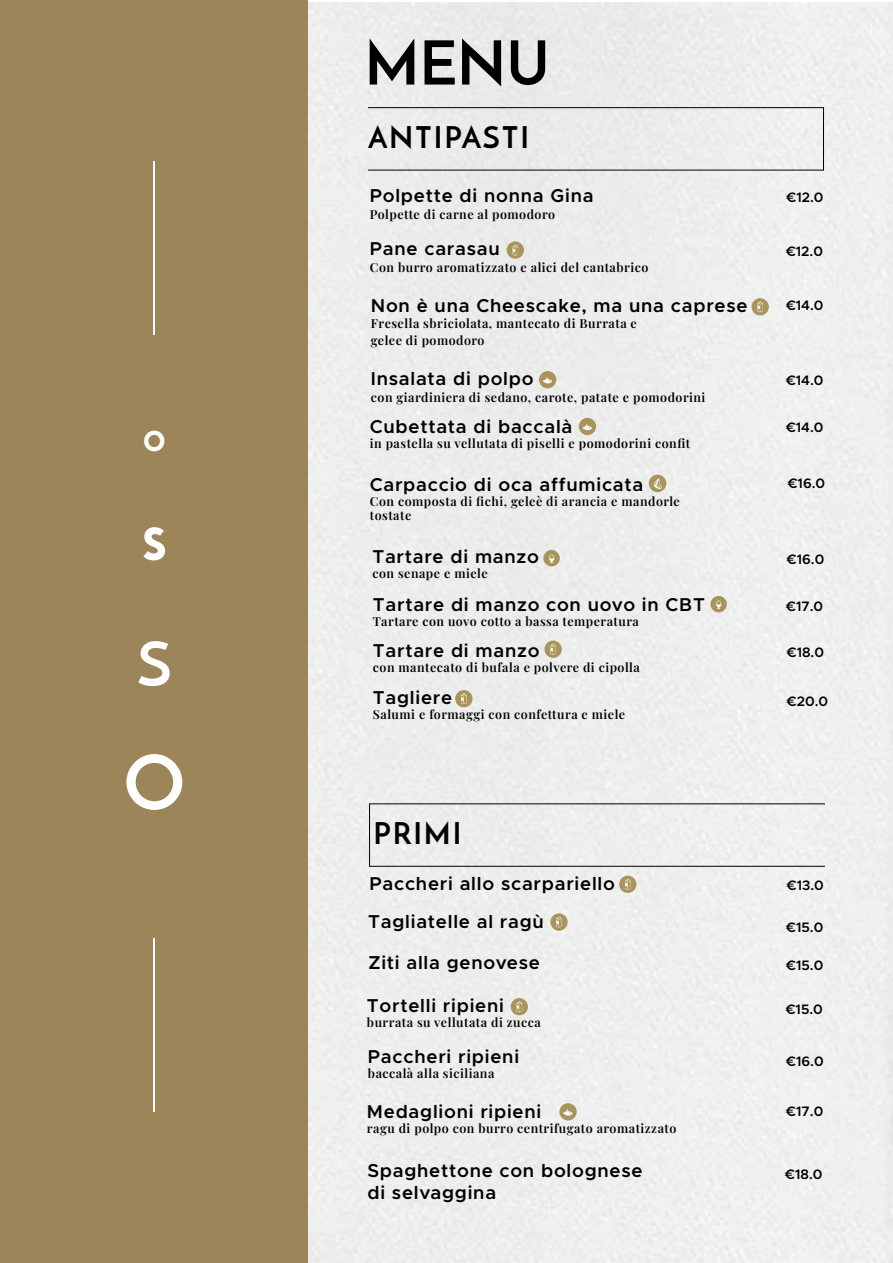
<style>
.page{position:relative;width:893px;height:1263px;background:#fff}
.page>*{position:absolute;margin:0;border:0;box-sizing:border-box;transform-origin:0 0}
.t1{font:700 75px "Josefin Sans";color:#fff}
.t2{font:700 60.6px "Josefin Sans";color:#000001}
.t3{font:700 60.6px "Josefin Sans";color:#fff}
.t4{font:700 45px "Josefin Sans";color:#fff}
.t5{font:700 29.85px "Josefin Sans";letter-spacing:.06em;color:#000001}
.t6{font:600 18.75px/37.7px "Metropolis";letter-spacing:.04em;color:#000001}
.t7{font:600 13.8px "Metropolis";color:#000001}
.t8{font:12.45px/15px "Playfair Display";letter-spacing:.04em;color:#000001}
</style>
<div class="page">
<div style="left:1px;top:0;width:307px;height:1263px;background:#9c8558"></div>
<hr style="left:153px;top:162px;width:2px;height:173px;background:#fff">
<hr style="left:153px;top:938px;width:2px;height:173px;background:#fff">
<svg style="left:369px;top:803px;width:456px;height:64px"></svg>
<svg style="left:368px;top:107px;width:456px;height:64px;background:#e3e4e3"></svg>
<div style="left:507px;top:241px;width:17px;height:18px;background:#a9945b;border-radius:50%"></div>
<svg style="left:512px;top:245px;width:6px;height:10px"></svg>
<div style="left:751px;top:298px;width:18px;height:17px;background:#a9945b;border-radius:50%"></div>
<svg style="left:757px;top:301px;width:6px;height:11px"></svg>
<div style="left:455px;top:690px;width:18px;height:17px;background:#a9945b;border-radius:50%"></div>
<svg style="left:461px;top:693px;width:6px;height:11px"></svg>
<div style="left:544px;top:640px;width:18px;height:18px;background:#a9945b;border-radius:50%"></div>
<svg style="left:550px;top:644px;width:6px;height:11px"></svg>
<div style="left:619px;top:875px;width:17px;height:18px;background:#a9945b;border-radius:50%"></div>
<svg style="left:625px;top:879px;width:6px;height:11px"></svg>
<svg style="left:550px;top:913px;width:18px;height:18px"></svg>
<svg style="left:556px;top:916px;width:6px;height:11px"></svg>
<div style="left:511px;top:998px;width:17px;height:17px;background:#a9945b;border-radius:50%"></div>
<svg style="left:516px;top:1001px;width:6px;height:11px"></svg>
<div style="left:579px;top:418px;width:17px;height:17px;background:#a9945b;border-radius:50%"></div>
<svg style="left:582px;top:424px;width:10px;height:7px"></svg>
<div style="left:539px;top:371px;width:17px;height:17px;background:#a9945b;border-radius:50%"></div>
<svg style="left:543px;top:377px;width:9px;height:7px"></svg>
<div style="left:559px;top:1103px;width:18px;height:17px;background:#a9945b;border-radius:50%"></div>
<svg style="left:563px;top:1109px;width:10px;height:7px"></svg>
<div style="left:649px;top:475px;width:17px;height:17px;background:#a9945b;border-radius:50%"></div>
<svg style="left:653px;top:478px;width:9px;height:11px"></svg>
<div style="left:543px;top:550px;width:17px;height:16px;background:#a9945b;border-radius:50%"></div>
<svg style="left:549px;top:554px;width:6px;height:9px"></svg>
<div style="left:710px;top:596px;width:17px;height:16px;background:#a9945b;border-radius:50%"></div>
<svg style="left:716px;top:600px;width:6px;height:9px"></svg>
<h3 class="t4" style="left:143px;top:407px;width:24px">o</h3>
<h1 class="t1" style="left:141px;top:486px;width:26px">s</h1>
<h2 class="t3" style="left:137px;top:626px;width:34px">S</h2>
<h1 class="t1" style="left:124px;top:736px;width:60px">O</h1>
<h2 class="t2" style="left:365px;top:25px;width:187px">MENU</h2>
<h3 class="t5" style="left:368px;top:119px;width:162px">ANTIPASTI</h3>
<h3 class="t6" style="left:370px;top:177px;width:225px">Polpette di nonna Gina</h3>
<p class="t8" style="left:370px;top:205px;width:187px">Polpette di carne al pomodoro</p>
<h3 class="t6" style="left:370px;top:230px;width:131px">Pane carasau</h3>
<p class="t8" style="left:370px;top:258px;width:280px">Con burro aromatizzato e alici del cantabrico</p>
<h3 class="t6" style="left:371px;top:286px;width:378px">Non è una Cheescake, ma una caprese</h3>
<p class="t8" style="left:371px;top:314px;width:268px;line-height:16.5px">Fresella sbriciolata, mantecato di Burrata e gelee di pomodoro</p>
<h3 class="t6" style="left:371px;top:360px;width:164px">Insalata di polpo</h3>
<p class="t8" style="left:371px;top:388px;width:336px">con giardiniera di sedano, carote, patate e pomodorini</p>
<h3 class="t6" style="left:370px;top:407px;width:204px">Cubettata di baccalà</h3>
<p class="t8" style="left:370px;top:434px;width:322px">in pastella su vellutata di piselli e pomodorini confit</p>
<h3 class="t6" style="left:370px;top:465px;width:275px">Carpaccio di oca affumicata</h3>
<p class="t8" style="left:370px;top:492px;width:311px">Con composta di fichi, geleè di arancia e mandorle tostate</p>
<h3 class="t6" style="left:372px;top:538px;width:168px">Tartare di manzo</h3>
<p class="t8" style="left:372px;top:565px;width:117px">con senape e miele</p>
<h3 class="t6" style="left:373px;top:586px;width:333px">Tartare di manzo con uovo in CBT</h3>
<p class="t8" style="left:373px;top:613px;width:268px">Tartare con uovo cotto a bassa temperatura</p>
<h3 class="t6" style="left:373px;top:631px;width:168px">Tartare di manzo</h3>
<p class="t8" style="left:373px;top:658px;width:269px">con mantecato di bufala e polvere di cipolla</p>
<h3 class="t6" style="left:373px;top:678px;width:81px">Tagliere</h3>
<p class="t8" style="left:373px;top:705px;width:254px">Salumi e formaggi con confettura e miele</p>
<p class="t7" style="left:787px;top:189px;width:38px">€12.0</p>
<p class="t7" style="left:786px;top:243px;width:38px">€12.0</p>
<p class="t7" style="left:786px;top:297px;width:39px">€14.0</p>
<p class="t7" style="left:786px;top:371px;width:39px">€14.0</p>
<p class="t7" style="left:786px;top:418px;width:39px">€14.0</p>
<p class="t7" style="left:788px;top:475px;width:39px">€16.0</p>
<p class="t7" style="left:787px;top:551px;width:39px">€16.0</p>
<p class="t7" style="left:786px;top:597px;width:38px">€17.0</p>
<p class="t7" style="left:787px;top:643px;width:38px">€18.0</p>
<p class="t7" style="left:787px;top:692px;width:42px">€20.0</p>
<h3 class="t5" style="left:373px;top:815px;width:89px">PRIMI</h3>
<h3 class="t6" style="left:368px;top:865px;width:248px">Paccheri allo scarpariello<br>Tagliatelle al ragù</h3>
<h3 class="t6" style="left:368px;top:944px;width:173px">Ziti alla genovese</h3>
<h3 class="t6" style="left:367px;top:986px;width:138px">Tortelli ripieni</h3>
<p class="t8" style="left:367px;top:1013px;width:175px">burrata su vellutata di zucca</p>
<h3 class="t6" style="left:368px;top:1037px;width:153px">Paccheri ripieni</h3>
<p class="t8" style="left:368px;top:1064px;width:128px">baccalà alla siciliana</p>
<h3 class="t6" style="left:367px;top:1093px;width:176px">Medaglioni ripieni</h3>
<p class="t8" style="left:367px;top:1120px;width:311px">ragu di polpo con burro centrifugato aromatizzato</p>
<h3 class="t6" style="left:367px;top:1159px;width:277px;line-height:22.5px">Spaghettone con bolognese di selvaggina</h3>
<p class="t7" style="left:787px;top:877px;width:38px">€13.0</p>
<p class="t7" style="left:787px;top:918px;width:38px">€15.0</p>
<p class="t7" style="left:787px;top:957px;width:38px">€15.0</p>
<p class="t7" style="left:786px;top:1001px;width:38px">€15.0</p>
<p class="t7" style="left:787px;top:1053px;width:39px">€16.0</p>
<p class="t7" style="left:787px;top:1103px;width:38px">€17.0</p>
<p class="t7" style="left:786px;top:1165px;width:38px">€18.0</p>
</div>
